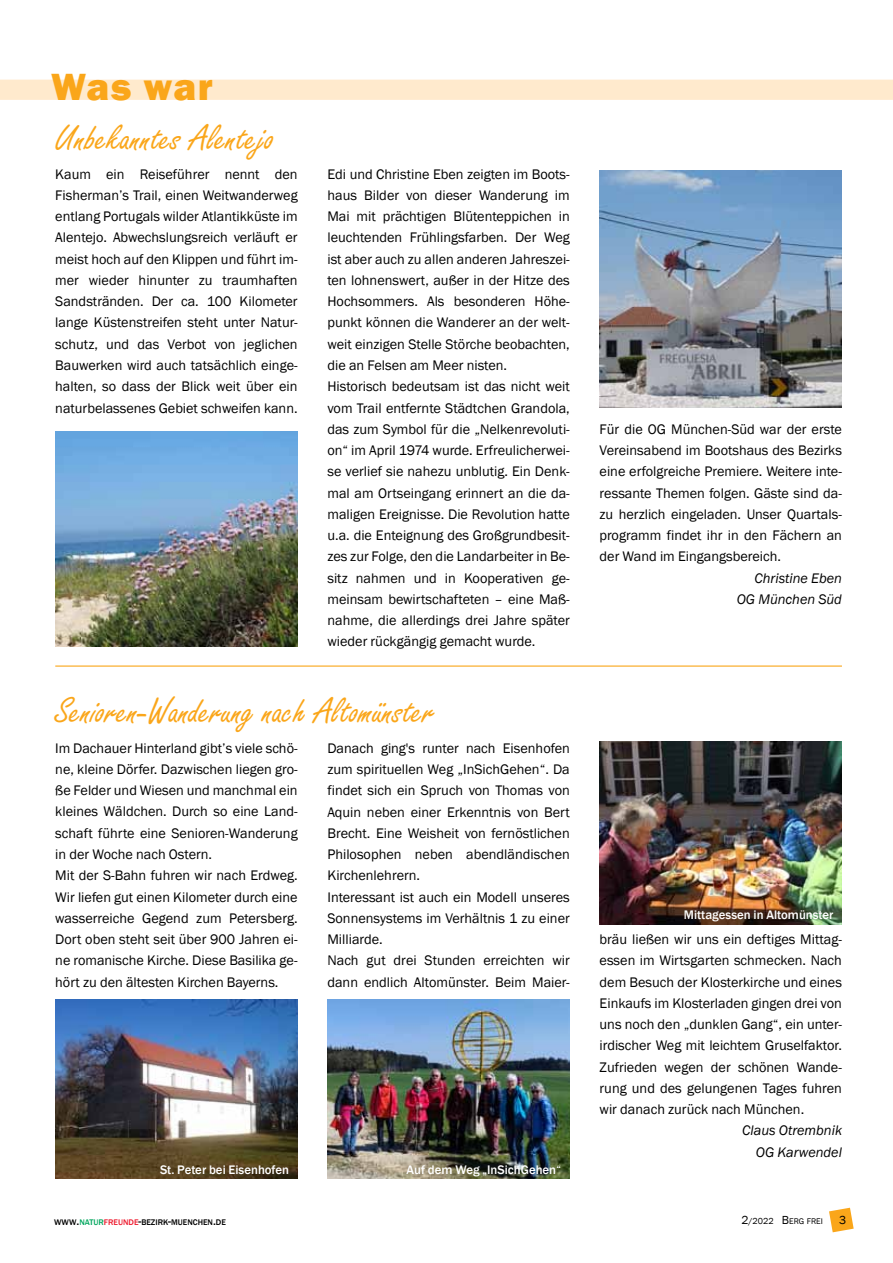
<style>
.page{position:relative;width:893px;height:1263px;background:#fff}
.page>*{position:absolute;margin:0;border:0;box-sizing:border-box;transform-origin:0 0}
.t1{font:39px "Freestyle Script";color:#faa61a}
.t2{font:800 39px "Franklin Gothic";letter-spacing:.03em;color:#faa61a}
.t3{font:14.25px/21.3px "Franklin Gothic";color:#000;text-align:justify}
.t4{font:italic 14.25px/21.3px "Franklin Gothic";color:#000;text-align:right}
.t5{font:500 12.75px "Franklin Gothic";color:#fff}
.t6{font:12px "Franklin Gothic";color:#000}
.t7{font:500 8.4px "Franklin Gothic";color:#000}
.t8{font:8.4px "Franklin Gothic";color:#000}
.s1{font-weight:400}
.s2{font-size:12px}
.s3{color:#00a65d}
.s4{color:#ed1b2f}
.s5{font-size:9px}
</style>
<div class="page">
<svg style="left:829px;top:1208px;width:25px;height:24px"></svg>
<div style="left:0;top:80px;width:893px;height:20px;background:#ffeacd"></div>
<img style="left:600px;top:170px;width:242px;height:237px">
<hr style="left:55px;top:665px;width:787px;height:2px;background:#faa61a">
<img style="left:55px;top:432px;width:243px;height:214px">
<img style="left:327px;top:999px;width:243px;height:179px">
<img style="left:55px;top:999px;width:243px;height:179px">
<img style="left:600px;top:742px;width:242px;height:182px">
<h1 class="t2" style="left:51px;top:61px;width:163px">Was war</h1>
<h1 class="t1" style="left:55px;top:117px;width:221px">Unbekanntes Alentejo</h1>
<p class="t3" style="left:55px;top:163px;width:244px">Kaum ein Reiseführer nennt den Fisherman’s Trail, einen Weitwanderweg entlang Portugals wilder Atlantikküste im Alentejo. Abwechslungsreich verläuft er meist hoch auf den Klippen und führt im&shy;mer wieder hinunter zu traumhaften Sandstränden. Der ca. 100 Kilometer lange Küstenstreifen steht unter Natur&shy;schutz, und das Verbot von jeglichen Bauwerken wird auch tatsächlich einge&shy;halten, so dass der Blick weit über ein naturbelassenes Gebiet schweifen kann.</p>
<p class="t3" style="left:327px;top:164px;width:244px;text-align:left">Edi und Christine Eben zeigten im Boots&shy;haus Bilder von dieser Wanderung im Mai mit prächtigen Blütenteppichen in leuchtenden Frühlingsfarben. Der Weg ist aber auch zu allen anderen Jahreszei&shy;ten lohnenswert, außer in der Hitze des Hochsommers. Als besonderen Höhe&shy;punkt können die Wanderer an der welt&shy;weit einzigen Stelle Störche beobachten, die an Felsen am Meer nisten.<br>Historisch bedeutsam ist das nicht weit vom Trail entfernte Städtchen Grandola, das zum Symbol für die „Nelkenrevoluti&shy;on“ im April 1974 wurde. Erfreulicherwei&shy;se verlief sie nahezu unblutig. Ein Denk&shy;mal am Ortseingang erinnert an die da&shy;maligen Ereignisse. Die Revolution hatte u.a. die Enteignung des Großgrundbesit&shy;zes zur Folge, den die Landarbeiter in Be&shy;sitz nahmen und in Kooperativen ge&shy;meinsam bewirtschafteten – eine Maß&shy;nahme, die allerdings drei Jahre später wieder rückgängig gemacht wurde.</p>
<h1 class="t1" style="left:55px;top:690px;width:381px">Senioren-Wanderung nach Altomünster</h1>
<p class="t3" style="left:55px;top:738px;width:244px;text-align:left">Im Dachauer Hinterland gibt’s viele schö&shy;ne, kleine Dörfer. Dazwischen liegen gro&shy;ße Felder und Wiesen und manchmal ein kleines Wäldchen. Durch so eine Land&shy;schaft führte eine Senioren-Wanderung in der Woche nach Ostern.<br>Mit der S-Bahn fuhren wir nach Erdweg.<br>Wir liefen gut einen Kilometer durch eine wasserreiche Gegend zum Petersberg.<br>Dort oben steht seit über 900 Jahren ei&shy;ne romanische Kirche. Diese Basilika ge&shy;hört zu den ältesten Kirchen Bayerns.</p>
<p class="t3" style="left:327px;top:738px;width:244px;text-align:left">Danach ging's runter nach Eisenhofen zum spirituellen Weg „InSichGehen“. Da findet sich ein Spruch von Thomas von Aquin neben einer Erkenntnis von Bert Brecht. Eine Weisheit von fernöstlichen Philosophen neben abendländischen Kirchenlehrern.<br>Interessant ist auch ein Modell unseres Sonnensystems im Verhältnis 1 zu einer Milliarde.<br>Nach gut drei Stunden erreichten wir dann endlich Altomünster. Beim Maier-</p>
<p class="t5" style="left:160px;top:1161px;width:131px">St. Peter bei Eisenhofen</p>
<p class="t5" style="left:407px;top:1161px;width:156px">Auf dem Weg „InSichGehen<span class="s1">“</span></p>
<p class="t3" style="left:600px;top:419px;width:244px">Für die OG München-Süd war der erste Vereinsabend im Bootshaus des Bezirks eine erfolgreiche Premiere. Weitere inte&shy;ressante Themen folgen. Gäste sind da&shy;zu herzlich eingeladen. Unser Quartals&shy;programm findet ihr in den Fächern an der Wand im Eingangsbereich.</p>
<p class="t4" style="left:737px;top:567px;width:107px">Christine Eben<br>OG München Süd</p>
<p class="t5" style="left:684px;top:907px;width:151px">Mittagessen in Altomünster</p>
<p class="t3" style="left:600px;top:929px;width:244px">bräu ließen wir uns ein deftiges Mittag&shy;essen im Wirtsgarten schmecken. Nach dem Besuch der Klosterkirche und eines Einkaufs im Klosterladen gingen drei von uns noch den „dunklen Gang“, ein unter&shy;irdischer Weg mit leichtem Gruselfaktor.<br>Zufrieden wegen der schönen Wande&shy;rung und des gelungenen Tages fuhren wir danach zurück nach München.</p>
<p class="t4" style="left:742px;top:1120px;width:101px">Claus Otrembnik<br>OG Karwendel</p>
<p class="t7" style="left:54px;top:1216px;width:173px">WWW<span class="s2">.</span><span class="s3">NATUR</span><span class="s4">FREUNDE</span><span class="s2">-</span>BEZIRK<span class="s2">-</span>MUENCHEN<span class="s2">.</span>DE</p>
<p class="t8" style="left:741px;top:1216px;width:83px"><span class="s2">2</span><span class="s5">/2022</span> <span class="s2">B</span>ERG FREI</p>
<p class="t6" style="left:839px;top:1212px;width:9px">3</p>
</div>
